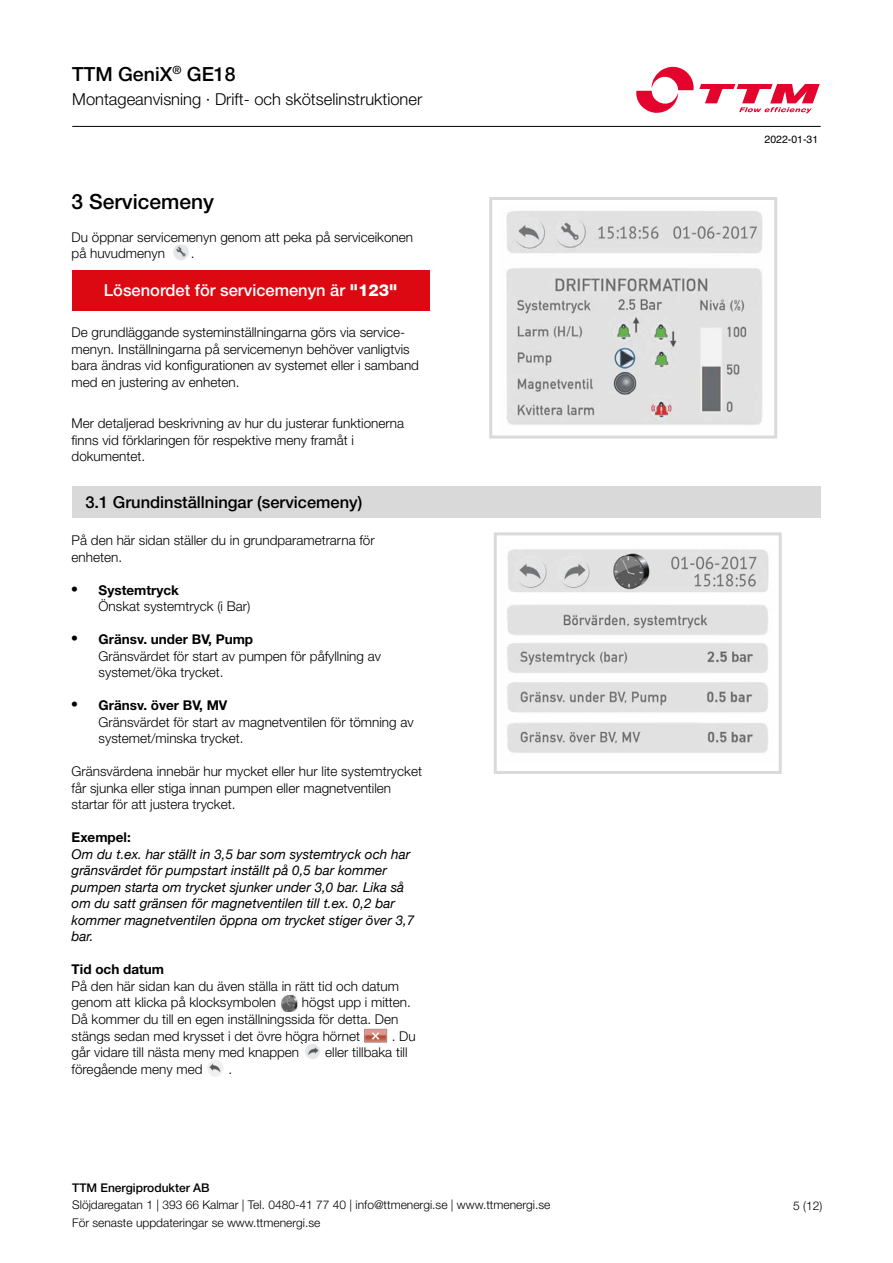
<style>
.page{position:relative;width:893px;height:1263px;background:#fff}
.page>*{position:absolute;margin:0;border:0;box-sizing:border-box;transform-origin:0 0}
.t1{font:500 21px "Helvetica Neue LT Std";color:#000}
.t2{font:500 19.5px "Helvetica Neue LT Pro";color:#000}
.t3{font:300 16.5px "Helvetica Neue LT Pro";color:#000}
.t4{font:500 16.5px "Helvetica Neue LT Std";color:#000}
.t5{font:500 16.5px "Helvetica Neue LT Std";color:#fff}
.t6{font:300 13.5px/16.5px "Helvetica Neue LT Std";color:#000}
.t7{font:italic 13.5px/16.5px "Helvetica Neue";color:#000}
.t8{font:700 13.5px "Helvetica Neue LT Std";color:#000}
.t9{font:300 12px/17.7px "Helvetica Neue LT Pro";color:#000}
.t10{font:500 12px "Helvetica Neue LT Pro";color:#000}
.t11{font:300 12px "Helvetica Neue LT Pro";color:#000}
.t12{font:10.5px "Helvetica";color:#000}
.s1{font-weight:800}
.s2{font-family:"Times";font-weight:400;font-size:18px}
.s3{font-weight:700}
</style>
<div class="page">
<div style="left:72px;top:270px;width:357px;height:40px;background:#dc0812"></div>
<div style="left:72px;top:486px;width:749px;height:32px;background:#d9d9d9"></div>
<img style="left:173px;top:245px;width:16px;height:15px">
<img style="left:281px;top:995px;width:17px;height:17px">
<img style="left:364px;top:1028px;width:24px;height:15px">
<img style="left:305px;top:1044px;width:15px;height:15px">
<img style="left:207px;top:1060px;width:16px;height:17px">
<img style="left:507px;top:549px;width:262px;height:204px">
<div style="left:494px;top:532px;width:288px;height:242px;border:3px solid #dadada"></div>
<img style="left:506px;top:211px;width:257px;height:214px">
<div style="left:489px;top:197px;width:288px;height:241px;border:3px solid #dadada"></div>
<svg style="left:636px;top:67px;width:184px;height:46px"></svg>
<hr style="left:72px;top:126px;width:749px;height:1px;background:#000">
<h2 class="t2" style="left:72px;top:62px;width:165px">TTM GeniX<sup>®</sup> GE18</h2>
<p class="t3" style="left:72px;top:89px;width:351px">Montageanvisning · Drift- och skötselinstruktioner</p>
<h1 class="t1" style="left:72px;top:189px;width:144px">3 Servicemeny</h1>
<p class="t6" style="left:72px;top:228px;width:343px">Du öppnar servicemenyn genom att peka på serviceikonen på huvudmenyn</p>
<p class="t6" style="left:191px;top:245px;width:5px">.</p>
<p class="t5" style="left:104px;top:280px;width:295px">Lösenordet för servicemenyn är <span class="s1">"123"</span></p>
<p class="t6" style="left:72px;top:324px;width:349px">De grundläggande systeminställningarna görs via service&shy;menyn. Inställningarna på servicemenyn behöver vanligtvis bara ändras vid konfigurationen av systemet eller i samband med en justering av enheten.</p>
<p class="t6" style="left:72px;top:415px;width:334px">Mer detaljerad beskrivning av hur du justerar funktionerna finns vid förklaringen för respektive meny framåt i dokumentet.</p>
<p class="t4" style="left:85px;top:492px;width:278px">3.1 Grundinställningar (servicemeny)</p>
<p class="t6" style="left:72px;top:532px;width:305px">På den här sidan ställer du in grundparametrarna för enheten.</p>
<p class="t6" style="left:99px;top:581px;width:153px;text-indent:-27px"><span class="s2">•</span> <span class="s3">Systemtryck<br></span>Önskat systemtryck (i Bar)</p>
<p class="t6" style="left:99px;top:631px;width:284px;text-indent:-27px"><span class="s2">•</span> <span class="s3">Gränsv. under BV, Pump<br></span>Gränsvärdet för start av pumpen för påfyllning av systemet/öka trycket.</p>
<p class="t6" style="left:99px;top:697px;width:317px;text-indent:-27px"><span class="s2">•</span> <span class="s3">Gränsv. över BV, MV<br></span>Gränsvärdet för start av magnetventilen för tömning av systemet/minska trycket.</p>
<p class="t6" style="left:72px;top:763px;width:352px">Gränsvärdena innebär hur mycket eller hur lite systemtrycket får sjunka eller stiga innan pumpen eller magnetventilen startar för att justera trycket.</p>
<p class="t8" style="left:72px;top:829px;width:61px">Exempel:</p>
<p class="t7" style="left:72px;top:846px;width:344px">Om du t.ex. har ställt in 3,5 bar som systemtryck och har gränsvärdet för pumpstart inställt på 0,5 bar kommer pumpen starta om trycket sjunker under 3,0 bar. Lika så om du satt gränsen för magnetventilen till t.ex. 0,2 bar kommer magnetventilen öppna om trycket stiger över 3,7 bar.</p>
<p class="t8" style="left:72px;top:961px;width:94px">Tid och datum</p>
<p class="t6" style="left:72px;top:977px;width:329px">På den här sidan kan du även ställa in rätt tid och datum genom att klicka på klocksymbolen</p>
<p class="t6" style="left:72px;top:994px;width:341px;text-indent:230px">högst upp i mitten.<br>Då kommer du till en egen inställningssida för detta. Den stängs sedan med krysset i det övre högra hörnet</p>
<p class="t6" style="left:392px;top:1027px;width:26px">. Du</p>
<p class="t6" style="left:72px;top:1044px;width:229px">går vidare till nästa meny med knappen</p>
<p class="t6" style="left:325px;top:1044px;width:84px">eller tillbaka till</p>
<p class="t6" style="left:72px;top:1060px;width:132px">föregående meny med</p>
<p class="t6" style="left:229px;top:1060px;width:5px">.</p>
<p class="t10" style="left:72px;top:1180px;width:139px">TTM Energiprodukter AB</p>
<p class="t9" style="left:72px;top:1196px;width:480px">Slöjdaregatan 1 | 393 66 Kalmar | Tel. 0480-41 77 40 | info@ttmenergi.se | www.ttmenergi.se<br>För senaste uppdateringar se www.ttmenergi.se</p>
<p class="t12" style="left:765px;top:132px;width:55px">2022-01-31</p>
<p class="t11" style="left:793px;top:1198px;width:31px">5 (12)</p>
</div>
